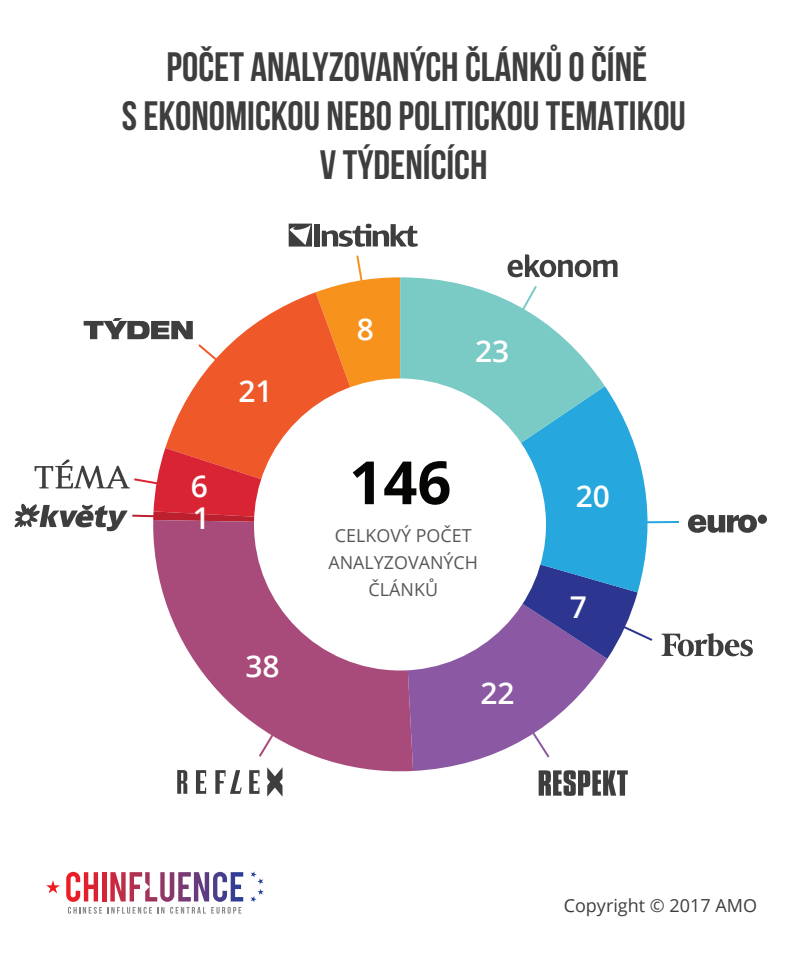
<style>
.page{position:relative;width:800px;height:967px;background:#fff}
.page>*{position:absolute;margin:0;border:0;box-sizing:border-box;transform-origin:0 0}
.t1{font:700 59.7px "Open Sans";color:#050504}
.t2{font:700 41px/49.2px "Bebas Neue";color:#3e3e3f;text-align:center}
.t3{font:600 30px "Open Sans";color:#fff}
.t4{font:18px "Open Sans";color:#3e3e3f}
.t5{font:17.9px/26.9px "Open Sans";color:#57585a;text-align:center}
</style>
<div class="page">
<svg style="left:658px;top:521px;width:21px;height:3px"></svg>
<svg style="left:638px;top:632px;width:15px;height:9px"></svg>
<svg style="left:153px;top:532px;width:258px;height:246px;fill:#a94b7a"></svg>
<svg style="left:400px;top:659px;width:207px;height:112px;fill:#8b59a3"></svg>
<svg style="left:459px;top:592px;width:179px;height:67px;background:#6757a2"></svg>
<svg style="left:530px;top:386px;width:128px;height:206px;fill:#26a7de"></svg>
<svg style="left:400px;top:277px;width:205px;height:247px;fill:#7acac6"></svg>
<div style="left:254px;top:379px;width:292px;height:292px;background:#fff;border-radius:50%"></div>
<svg style="left:251px;top:871px;width:13px;height:31px"></svg>
<svg style="left:46px;top:880px;width:14px;height:13px"></svg>
<svg style="left:66px;top:872px;width:36px;height:42px"></svg>
<hr style="left:102px;top:872px;width:4px;height:30px;background:#d42536">
<svg style="left:108px;top:872px;width:135px;height:42px"></svg>
<svg style="left:507px;top:254px;width:111px;height:24px"></svg>
<svg style="left:687px;top:514px;width:71px;height:19px"></svg>
<div style="left:758px;top:515px;width:9px;height:9px;background:#3e3e3f;border-radius:50%"></div>
<svg style="left:662px;top:633px;width:91px;height:24px"></svg>
<svg style="left:289px;top:224px;width:23px;height:23px"></svg>
<div style="left:314px;top:224px;width:6px;height:22px;background:#3e3e3f"></div>
<svg style="left:322px;top:224px;width:96px;height:23px"></svg>
<svg style="left:539px;top:770px;width:89px;height:26px"></svg>
<svg style="left:14px;top:255px;width:386px;height:277px"></svg>
<svg style="left:267px;top:767px;width:16px;height:30px"></svg>
<svg style="left:196px;top:770px;width:10px;height:24px"></svg>
<svg style="left:249px;top:770px;width:10px;height:24px"></svg>
<svg style="left:215px;top:770px;width:27px;height:24px"></svg>
<svg style="left:177px;top:770px;width:10px;height:24px"></svg>
<svg style="left:257px;top:698px;width:39px;height:61px"></svg>
<p class="t2" style="left:122px;top:41px;width:566px">POČET ANALYZOVANÝCH ČLÁNKŮ O ČÍNĚ<br>S EKONOMICKOU NEBO POLITICKOU TEMATIKOU<br>V TÝDENÍCÍCH</p>
<p class="t3" style="left:191px;top:466px;width:19px">6</p>
<p class="t3" style="left:193px;top:497px;width:19px">1</p>
<p class="t3" style="left:238px;top:371px;width:36px">21</p>
<p class="t3" style="left:245px;top:646px;width:36px">38</p>
<p class="t3" style="left:357px;top:309px;width:19px">8</p>
<p class="t3" style="left:475px;top:331px;width:36px">23</p>
<h1 class="t1" style="left:349px;top:440px;width:104px">146</h1>
<p class="t5" style="left:328px;top:521px;width:151px">CELKOVÝ POČET<br>ANALYZOVANÝCH<br>ČLÁNKŮ</p>
<p class="t3" style="left:480px;top:673px;width:36px">22</p>
<p class="t3" style="left:576px;top:475px;width:36px">20</p>
<p class="t3" style="left:570px;top:587px;width:19px">7</p>
<p class="t4" style="left:564px;top:893px;width:195px">Copyright © 2017 AMO</p>
</div>
